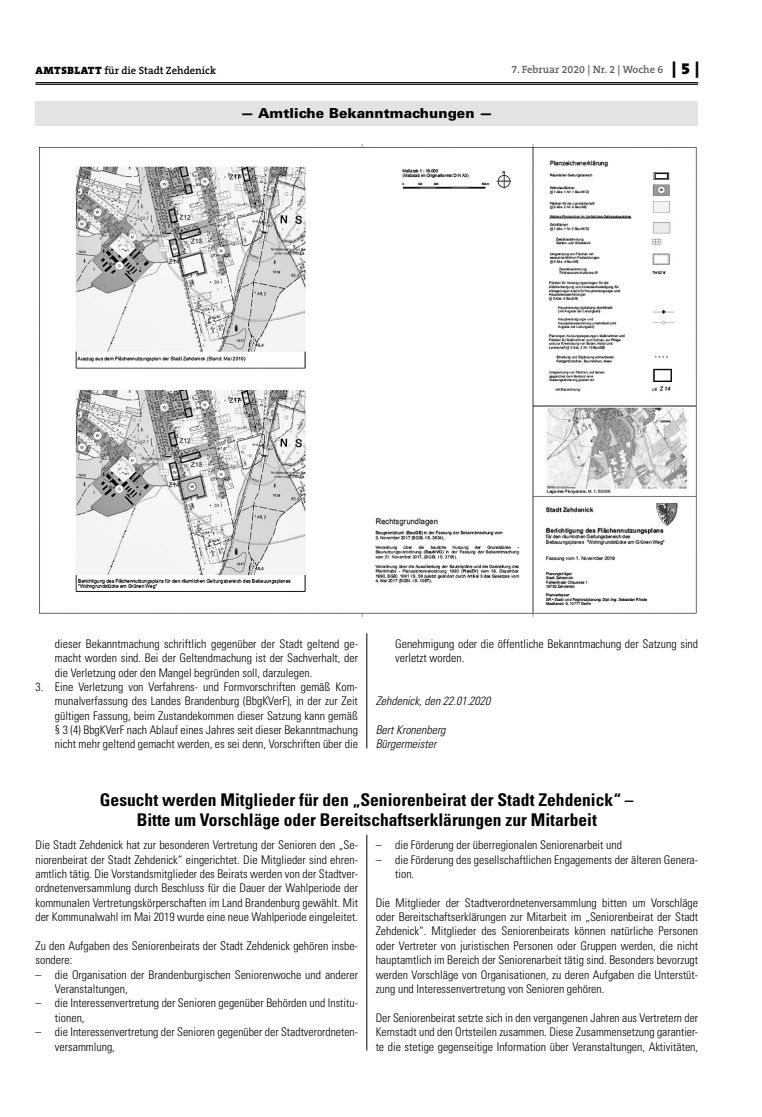
<style>
.page{position:relative;width:762px;height:1117px;background:#fff}
.page>*{position:absolute;margin:0;border:0;box-sizing:border-box;transform-origin:0 0}
.t1{font:700 condensed 17.5px/20px "Univers";color:#000;text-align:center}
.t2{font:900 13.75px "Univers";letter-spacing:.005em;color:#000}
.t3{font:300 condensed 11.88px/14.4px "Univers";color:#000}
.t4{font:italic 300 condensed 11.88px/14.4px "Univers";color:#000}
.t5{font:600 10.62px "The Serif B W6";color:#000}
.t6{font:600 10.62px "The Serif B W6";color:#615c58}
.s1{font-family:"The Serif B W9";font-weight:900}
.s2{font-family:"The Serif B W9";font-weight:900;font-size:16.25px;color:#000}
</style>
<div class="page">
<hr style="left:35px;top:82px;width:663px;height:1px;background:#000">
<hr style="left:35px;top:84px;width:663px;height:1px;background:#000">
<div style="left:35px;top:101px;width:663px;height:25px;background:#e3e3e2"></div>
<img style="left:39px;top:144px;width:658px;height:472px">
<hr style="left:367px;top:633px;width:1px;height:115px;background:#000">
<hr style="left:367px;top:834px;width:1px;height:216px;background:#000">
<p class="t5" style="left:36px;top:63px;width:182px"><span class="s1">AMTSBLATT</span> für die Stadt Zehdenick</p>
<p class="t6" style="left:511px;top:63px;width:189px">7. Februar 2020 | Nr. 2 | Woche 6 <span class="s2">| 5 |</span></p>
<p class="t2" style="left:241px;top:104px;width:254px">— Amtliche Bekanntmachungen —</p>
<p class="t3" style="left:55px;top:636px;width:304px;text-align:justify">dieser Bekanntmachung schriftlich gegenüber der Stadt geltend ge&shy;macht worden sind. Bei der Geltendmachung ist der Sachverhalt, der die Verletzung oder den Mangel begründen soll, darzulegen.</p>
<p class="t3" style="left:55px;top:679px;width:304px;text-align:justify;text-indent:-19px">3. Eine Verletzung von Verfahrens- und Formvorschriften gemäß Kom&shy;munalverfassung des Landes Brandenburg (BbgKVerF), in der zur Zeit gültigen Fassung, beim Zustandekommen dieser Satzung kann gemäß § 3 (4) BbgKVerF nach Ablauf eines Jahres seit dieser Bekanntmachung nicht mehr geltend gemacht werden, es sei denn, Vorschriften über die</p>
<p class="t3" style="left:395px;top:636px;width:304px">Genehmigung oder die öffentliche Bekanntmachung der Satzung sind verletzt worden.</p>
<p class="t4" style="left:376px;top:693px;width:116px">Zehdenick, den 22.01.2020</p>
<p class="t4" style="left:376px;top:722px;width:71px">Bert Kronenberg<br>Bürgermeister</p>
<h1 class="t1" style="left:100px;top:789px;width:535px">Gesucht werden Mitglieder für den „Seniorenbeirat der Stadt Zehdenick“ –<br>Bitte um Vorschläge oder Bereitschaftserklärungen zur Mitarbeit</h1>
<p class="t3" style="left:35px;top:837px;width:324px;text-align:justify">Die Stadt Zehdenick hat zur besonderen Vertretung der Senioren den „Se&shy;niorenbeirat der Stadt Zehdenick“ eingerichtet. Die Mitglieder sind ehren&shy;amtlich tätig. Die Vorstandsmitglieder des Beirats werden von der Stadtver&shy;ordnetenversammlung durch Beschluss für die Dauer der Wahlperiode der kommunalen Vertretungskörperschaften im Land Brandenburg gewählt. Mit der Kommunalwahl im Mai 2019 wurde eine neue Wahlperiode eingeleitet.</p>
<p class="t3" style="left:35px;top:938px;width:324px">Zu den Aufgaben des Seniorenbeirats der Stadt Zehdenick gehören insbe&shy;sondere:</p>
<p class="t3" style="left:55px;top:967px;width:304px;text-indent:-19px">– die Organisation der Brandenburgischen Seniorenwoche und anderer<br>Veranstaltungen,</p>
<p class="t3" style="left:55px;top:995px;width:305px;text-indent:-19px">– die Interessenvertretung der Senioren gegenüber Behörden und Institu&shy;tionen,</p>
<p class="t3" style="left:55px;top:1024px;width:305px;text-indent:-19px">– die Interessenvertretung der Senioren gegenüber der Stadtverordneten&shy;versammlung,</p>
<p class="t3" style="left:376px;top:837px;width:248px">– die Förderung der überregionalen Seniorenarbeit und</p>
<p class="t3" style="left:395px;top:851px;width:304px;text-indent:-19px">– die Förderung des gesellschaftlichen Engagements der älteren Genera&shy;tion.</p>
<p class="t3" style="left:376px;top:895px;width:324px;text-align:justify">Die Mitglieder der Stadtverordnetenversammlung bitten um Vorschläge oder Bereitschaftserklärungen zur Mitarbeit im „Seniorenbeirat der Stadt Zehdenick“. Mitglieder des Seniorenbeirats können natürliche Personen oder Vertreter von juristischen Personen oder Gruppen werden, die nicht hauptamtlich im Bereich der Seniorenarbeit tätig sind. Besonders bevorzugt werden Vorschläge von Organisationen, zu deren Aufgaben die Unterstüt&shy;zung und Interessenvertretung von Senioren gehören.</p>
<p class="t3" style="left:376px;top:1010px;width:324px;text-align:justify">Der Seniorenbeirat setzte sich in den vergangenen Jahren aus Vertretern der Kernstadt und den Ortsteilen zusammen. Diese Zusammensetzung garantier&shy;te die stetige gegenseitige Information über Veranstaltungen, Aktivitäten,</p>
</div>
